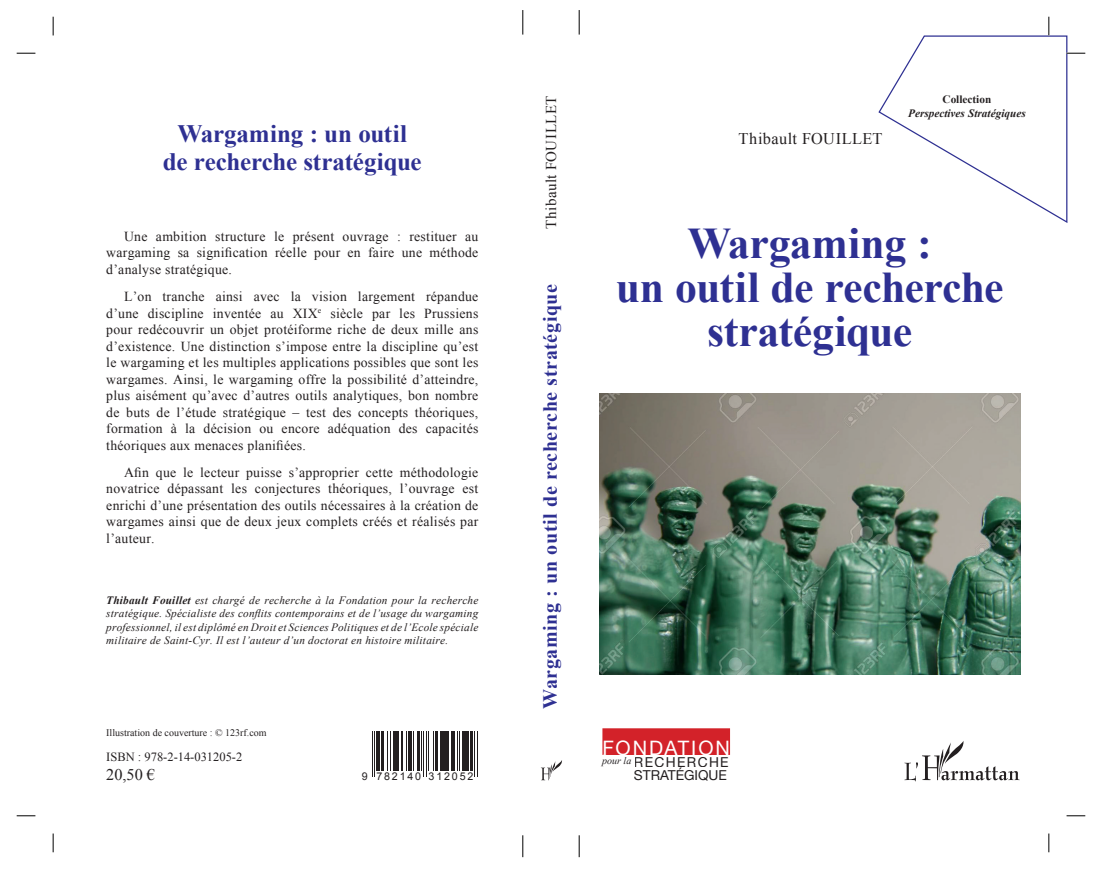
<style>
.page{position:relative;width:1102px;height:869px;background:#fff}
.page>*{position:absolute;margin:0;border:0;box-sizing:border-box;transform-origin:0 0}
.t1{font:700 43.75px/43.8px "Times New Roman";letter-spacing:-.015em;color:#2e3092;text-align:center}
.t2{font:700 25px "Times New Roman";letter-spacing:-.01em;color:#2e3092}
.t3{font:700 20px "Times New Roman";letter-spacing:.03em;color:#2e3092}
.t4{font:20px "Helvetica Neue LT Std";letter-spacing:.095em;color:#fff}
.t5{font:16.25px "Times New Roman";letter-spacing:.02em;color:#231f20}
.t6{font:15px "Times New Roman";letter-spacing:.025em;color:#231f20}
.t7{font:13.75px/16.5px "Times New Roman";letter-spacing:.02em;color:#231f20;text-align:justify}
.t8{font:13.75px/13.8px "Helvetica Neue LT Std";color:#231f20}
.t9{font:12.5px "Times New Roman";color:#231f20}
.t10{font:italic 11.25px/13.5px "Times New Roman";letter-spacing:.02em;color:#231f20;text-align:justify}
.t11{font:italic 700 11.25px "Times New Roman";color:#231f20}
.t12{font:700 11.25px "Times New Roman";color:#231f20}
.t13{font:10.75px "Arial";letter-spacing:.17em;color:#231f20}
.t14{font:10px "Times New Roman";color:#231f20}
.t15{font:italic 10px "Times New Roman";color:#231f20}
.s1{font-weight:700}
</style>
<div class="page">
<svg style="left:523px;top:10px;width:1px;height:25px"></svg>
<svg style="left:579px;top:10px;width:1px;height:25px"></svg>
<svg style="left:523px;top:835px;width:1px;height:21px"></svg>
<svg style="left:579px;top:835px;width:1px;height:21px"></svg>
<hr style="left:372px;top:731px;width:1px;height:45px;background:#231f20">
<hr style="left:374px;top:731px;width:1px;height:45px;background:#231f20">
<hr style="left:377px;top:731px;width:3px;height:39px;background:#231f20">
<hr style="left:381px;top:731px;width:2px;height:39px;background:#231f20">
<hr style="left:387px;top:731px;width:1px;height:39px;background:#231f20">
<hr style="left:390px;top:731px;width:1px;height:39px;background:#231f20">
<hr style="left:393px;top:731px;width:2px;height:39px;background:#231f20">
<hr style="left:397px;top:731px;width:2px;height:39px;background:#231f20">
<hr style="left:401px;top:731px;width:2px;height:39px;background:#231f20">
<hr style="left:406px;top:731px;width:1px;height:39px;background:#231f20">
<hr style="left:409px;top:731px;width:3px;height:39px;background:#231f20">
<hr style="left:413px;top:731px;width:1px;height:39px;background:#231f20">
<hr style="left:418px;top:731px;width:2px;height:39px;background:#231f20">
<hr style="left:421px;top:731px;width:1px;height:39px;background:#231f20">
<hr style="left:423px;top:731px;width:1px;height:45px;background:#231f20">
<hr style="left:426px;top:731px;width:1px;height:45px;background:#231f20">
<hr style="left:428px;top:731px;width:1px;height:39px;background:#231f20">
<hr style="left:433px;top:731px;width:1px;height:39px;background:#231f20">
<hr style="left:436px;top:731px;width:2px;height:39px;background:#231f20">
<hr style="left:440px;top:731px;width:2px;height:39px;background:#231f20">
<hr style="left:443px;top:731px;width:2px;height:39px;background:#231f20">
<hr style="left:447px;top:731px;width:2px;height:39px;background:#231f20">
<hr style="left:451px;top:731px;width:3px;height:39px;background:#231f20">
<hr style="left:457px;top:731px;width:1px;height:39px;background:#231f20">
<hr style="left:459px;top:731px;width:1px;height:39px;background:#231f20">
<hr style="left:462px;top:731px;width:3px;height:39px;background:#231f20">
<hr style="left:467px;top:731px;width:2px;height:39px;background:#231f20">
<hr style="left:470px;top:731px;width:2px;height:39px;background:#231f20">
<hr style="left:474px;top:731px;width:1px;height:45px;background:#231f20">
<hr style="left:477px;top:731px;width:1px;height:45px;background:#231f20">
<svg style="left:541px;top:760px;width:21px;height:20px"></svg>
<svg style="left:904px;top:741px;width:116px;height:40px"></svg>
<svg style="left:602px;top:728px;width:128px;height:26px;background:#d4282f"></svg>
<div style="left:604px;top:740px;width:124px;height:14px;background:#d32229"></div>
<img style="left:599px;top:394px;width:421px;height:280px">
<svg style="left:17px;top:52px;width:18px;height:2px"></svg>
<svg style="left:17px;top:815px;width:18px;height:1px"></svg>
<svg style="left:1067px;top:815px;width:18px;height:1px"></svg>
<svg style="left:52px;top:17px;width:2px;height:18px"></svg>
<svg style="left:52px;top:833px;width:2px;height:18px"></svg>
<svg style="left:878px;top:17px;width:207px;height:206px"></svg>
<svg style="left:1048px;top:833px;width:2px;height:18px"></svg>
<p class="t12" style="left:943px;top:91px;width:50px">Collection</p>
<p class="t11" style="left:908px;top:105px;width:119px">Perspectives Stratégiques</p>
<p class="t6" style="left:541px;top:229px;width:134px;rotate:-90deg">Thibault FOUILLET</p>
<h2 class="t2" style="left:178px;top:117px;width:231px">Wargaming : un outil</h2>
<p class="t5" style="left:739px;top:128px;width:145px">Thibault FOUILLET</p>
<h2 class="t2" style="left:163px;top:144px;width:260px">de recherche stratégique</h2>
<h1 class="t1" style="left:616px;top:220px;width:389px">Wargaming :<br>un outil de recherche stratégique</h1>
<p class="t7" style="left:106px;top:228px;width:374px;text-indent:18px">Une ambition structure le présent ouvrage : restituer au wargaming sa signification réelle pour en faire une méthode d’analyse stratégique.</p>
<p class="t7" style="left:106px;top:288px;width:374px;text-indent:18px">L’on tranche ainsi avec la vision largement répandue d’une discipline inventée au XIX<sup>e</sup> siècle par les Prussiens pour redécouvrir un objet protéiforme riche de deux mille ans d’existence. Une distinction s’impose entre la discipline qu’est le wargaming et les multiples applications possibles que sont les wargames. Ainsi, le wargaming offre la possibilité d’atteindre, plus aisément qu’avec d’autres outils analytiques, bon nombre de buts de l’étude stratégique – test des concepts théoriques, formation à la décision ou encore adéquation des capacités théoriques aux menaces planifiées.</p>
<p class="t7" style="left:106px;top:463px;width:374px;text-indent:18px">Afin que le lecteur puisse s’approprier cette méthodologie novatrice dépassant les conjectures théoriques, l’ouvrage est enrichi d’une présentation des outils nécessaires à la création de wargames ainsi que de deux jeux complets créés et réalisés par l’auteur.</p>
<h3 class="t3" style="left:536px;top:708px;width:426px;rotate:-90deg">Wargaming : un outil de recherche stratégique</h3>
<p class="t10" style="left:106px;top:592px;width:374px"><span class="s1">Thibault Fouillet</span> est chargé de recherche à la Fondation pour la recherche stratégique. Spécialiste des conflits contemporains et de l’usage du wargaming professionnel, il est diplômé en Droit et Sciences Politiques et de l’Ecole spéciale militaire de Saint-Cyr. Il est l’auteur d’un doctorat en histoire militaire.</p>
<p class="t14" style="left:106px;top:725px;width:162px">Illustration de couverture : © 123rf.com</p>
<p class="t9" style="left:106px;top:747px;width:138px">ISBN : 978-2-14-031205-2</p>
<p class="t5" style="left:106px;top:763px;width:50px">20,50 €</p>
<p class="t13" style="left:362px;top:769px;width:113px">9 782140 312052</p>
<h3 class="t4" style="left:602px;top:735px;width:129px">FONDATION</h3>
<p class="t8" style="left:634px;top:754px;width:96px">RECHERCHE<br>STRATÉGIQUE</p>
<p class="t15" style="left:602px;top:753px;width:31px">pour la</p>
</div>
